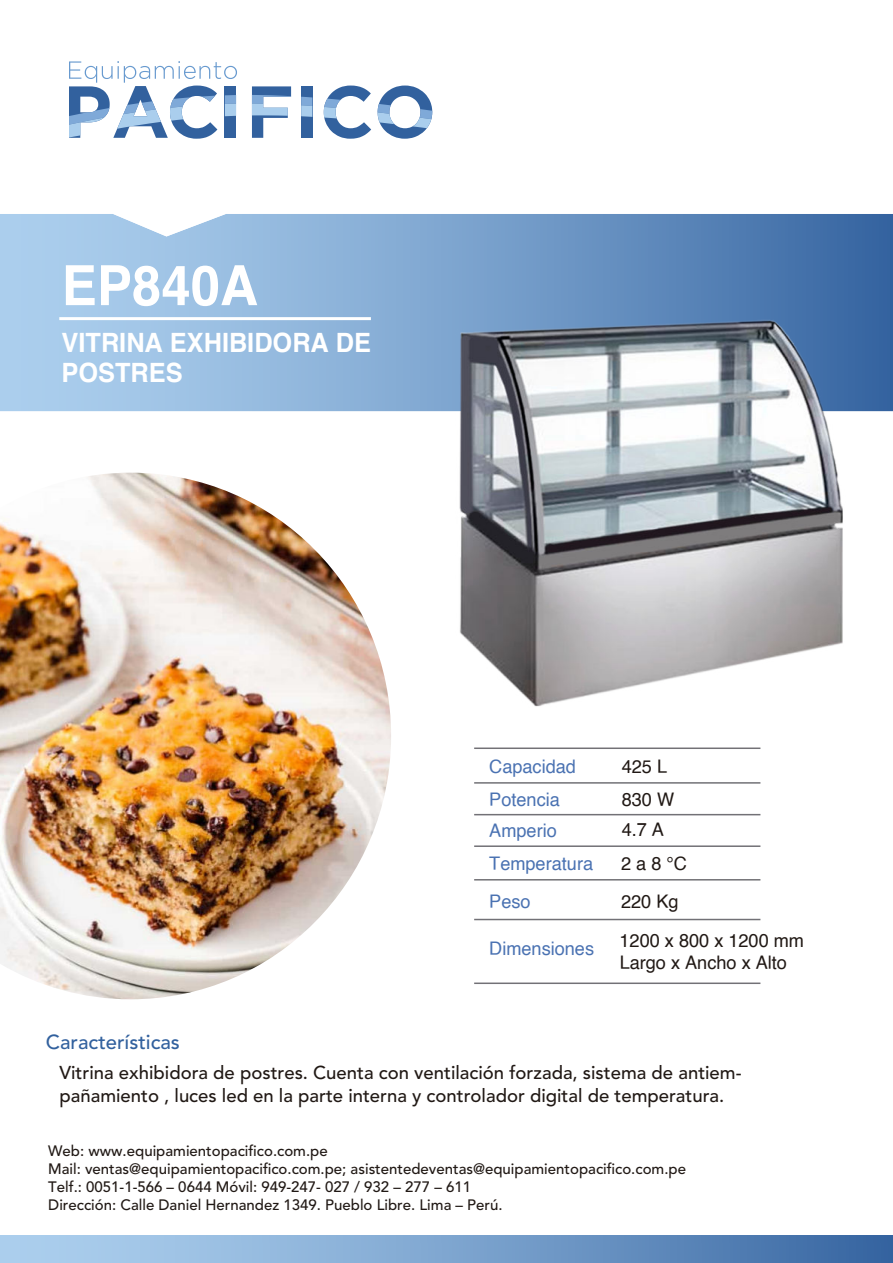
<style>
.page{position:relative;width:893px;height:1263px;background:#fff}
.page>*{position:absolute;margin:0;border:0;box-sizing:border-box;transform-origin:0 0}
.t1{font:700 55.5px "Helvetica";color:#fff;scale:.95 1}
.t2{font:700 26.55px/30.5px "Helvetica";color:#fff;scale:.95 1}
.t3{font:500 20.25px "Avenir LT Std";color:#32619e}
.t4{font:18.75px/30px "Helvetica";color:#211915}
.t5{font:18.75px/33px "Helvetica";color:#4a72b2}
.t6{font:500 18.6px/22.2px "Avenir LT Std";color:#211915}
.t7{font:500 15px/18px "Avenir LT Std";color:#211915}
</style>
<div class="page">
<div style="left:0;top:1235px;width:893px;height:19px;background:linear-gradient(to right,#b7d9f5,#3c6aa5)"></div>
<div style="left:301px;top:86px;width:11px;height:52px;background:#32619e"></div>
<svg style="left:252px;top:86px;width:39px;height:52px"></svg>
<svg style="left:301px;top:97px;width:11px;height:20px"></svg>
<svg style="left:324px;top:86px;width:47px;height:53px"></svg>
<svg style="left:378px;top:86px;width:54px;height:53px"></svg>
<svg style="left:69px;top:61px;width:168px;height:78px"></svg>
<svg style="left:0;top:214px;width:893px;height:197px;background:#82a9d2"></svg>
<div style="left:0;top:1244px;width:893px;height:19px;background:linear-gradient(to right,#b7d9f5,#3c6aa5)"></div>
<hr style="left:474px;top:782px;width:286px;height:2px;background:#727176">
<hr style="left:474px;top:982px;width:286px;height:2px;background:#727176">
<hr style="left:474px;top:879px;width:286px;height:1px;background:#727176">
<hr style="left:474px;top:919px;width:286px;height:1px;background:#727176">
<hr style="left:474px;top:845px;width:286px;height:2px;background:#727176">
<hr style="left:474px;top:747px;width:286px;height:2px;background:#727176">
<hr style="left:474px;top:814px;width:286px;height:1px;background:#727176">
<hr style="left:59px;top:317px;width:312px;height:3px;background:#fff">
<img style="left:0;top:473px;width:391px;height:526px">
<img style="left:443px;top:319px;width:421px;height:388px">
<h1 class="t1" style="left:62px;top:253px;width:208px">EP840A</h1>
<h2 class="t2" style="left:62px;top:327px;width:327px">VITRINA EXHIBIDORA DE<br>POSTRES</h2>
<p class="t5" style="left:489px;top:751px;width:88px">Capacidad</p>
<p class="t4" style="left:622px;top:753px;width:47px">425 L</p>
<p class="t5" style="left:489px;top:784px;width:72px">Potencia</p>
<p class="t4" style="left:622px;top:786px;width:54px">830 W<br>4.7 A</p>
<p class="t4" style="left:621px;top:850px;width:67px">2 a 8 °C</p>
<p class="t5" style="left:489px;top:816px;width:105px">Amperio<br>Temperatura</p>
<p class="t5" style="left:489px;top:887px;width:43px">Peso</p>
<p class="t4" style="left:621px;top:889px;width:59px">220 Kg</p>
<p class="t5" style="left:489px;top:933px;width:106px">Dimensiones</p>
<p class="t4" style="left:619px;top:931px;width:186px;line-height:21.8px">1200 x 800 x 1200 mm<br>Largo x Ancho x Alto</p>
<h3 class="t3" style="left:46px;top:1034px;width:136px">Características</h3>
<p class="t6" style="left:59px;top:1064px;width:684px">Vitrina exhibidora de postres. Cuenta con ventilación forzada, sistema de antiem&shy;pañamiento , luces led en la parte interna y controlador digital de temperatura.</p>
<p class="t7" style="left:48px;top:1143px;width:639px">Web: www.equipamientopacifico.com.pe<br>Mail: ventas@equipamientopacifico.com.pe; asistentedeventas@equipamientopacifico.com.pe Telf.: 0051-1-566 – 0644 Móvil: 949-247- 027 / 932 – 277 – 611<br>Dirección: Calle Daniel Hernandez 1349. Pueblo Libre. Lima – Perú.</p>
</div>
